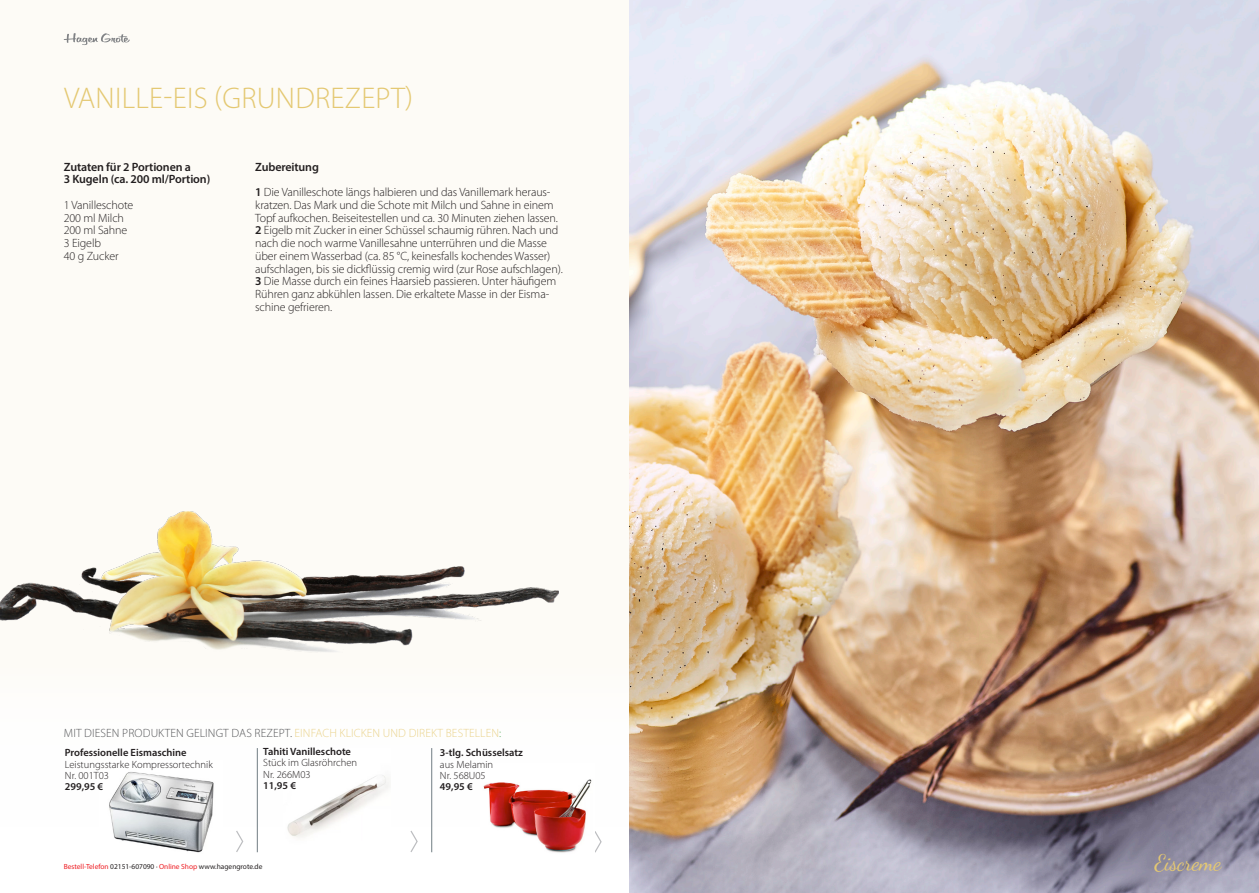
<style>
.page{position:relative;width:1259px;height:893px;background:#fff}
.page>*{position:absolute;margin:0;border:0;box-sizing:border-box;transform-origin:0 0}
.t1{font:300 30px "Myriad Pro";letter-spacing:.01em;color:#e4c872}
.t2{font:22.5px "Dancing Script OT";letter-spacing:-.01em;color:#e4c872}
.Copy{font:300 12px/12.8px "Myriad Pro";letter-spacing:-.01em;color:#231f20}
.t3{font:300 12px "Myriad Pro";letter-spacing:.01em;color:#57585a}
.Copy-2{font:600 12px/12.8px "Myriad Pro";letter-spacing:-.01em;color:#231f20}
.t4{font:600 10.5px/11.2px "Myriad Pro";color:#231f20}
.t5{font:300 10.5px/11.2px "Myriad Pro";color:#231f20}
.t6{font:7.35px "Myriad Pro";color:#231f20}
.s1{font-weight:600}
.s2{color:#ead38c}
.s3{color:#56aa5c}
.s4{font-weight:300}
.s5{color:#ee1d23}
</style>
<div class="page">
<div style="left:0;top:0;width:887px;height:893px;background:#fdfbf6"></div>
<div style="left:0;top:663px;width:1259px;height:230px;background:#fff"></div>
<hr style="left:431px;top:748px;width:1px;height:104px;background:#717d83">
<svg style="left:595px;top:831px;width:7px;height:22px"></svg>
<svg style="left:410px;top:831px;width:8px;height:21px"></svg>
<img style="left:483px;top:779px;width:109px;height:74px">
<img style="left:109px;top:772px;width:105px;height:81px">
<hr style="left:257px;top:748px;width:1px;height:104px;background:#717d83">
<svg style="left:236px;top:831px;width:8px;height:21px"></svg>
<img style="left:629px;top:0;width:630px;height:893px">
<img style="left:287px;top:775px;width:102px;height:62px">
<svg style="left:64px;top:33px;width:66px;height:12px"></svg>
<img style="left:0;top:511px;width:558px;height:141px">
<p class="t1" style="left:64px;top:80px;width:351px">VANILLE-EIS (GRUNDREZEPT)</p>
<p class="Copy-2" style="left:64px;top:160px;width:148px">Zutaten für 2 Portionen a<br>3 Kugeln (ca. 200 ml/Portion)</p>
<p class="Copy" style="left:64px;top:198px;width:71px">1 Vanilleschote</p>
<p class="Copy" style="left:64px;top:211px;width:62px">200 ml Milch</p>
<p class="Copy" style="left:64px;top:224px;width:65px">200 ml Sahne</p>
<p class="Copy" style="left:64px;top:237px;width:39px">3 Eigelb</p>
<p class="Copy" style="left:64px;top:249px;width:56px">40 g Zucker</p>
<p class="Copy-2" style="left:255px;top:160px;width:65px">Zubereitung</p>
<p class="Copy" style="left:255px;top:186px;width:304px"><span class="s1">1</span> Die Vanilleschote längs halbieren und das Vanillemark heraus&shy;kratzen. Das Mark und die Schote mit Milch und Sahne in einem<br>Topf aufkochen. Beiseitestellen und ca. 30 Minuten ziehen lassen.</p>
<p class="Copy" style="left:255px;top:224px;width:309px"><span class="s1">2</span> Eigelb mit Zucker in einer Schüssel schaumig rühren. Nach und nach die noch warme Vanillesahne unterrühren und die Masse über einem Wasserbad (ca. 85 °C, keinesfalls kochendes Wasser) aufschlagen, bis sie dickflüssig cremig wird (zur Rose aufschlagen).<br><span class="s1">3</span> Die Masse durch ein feines Haarsieb passieren. Unter häufigem Rühren ganz abkühlen lassen. Die erkaltete Masse in der Eisma&shy;schine gefrieren.</p>
<p class="t3" style="left:64px;top:726px;width:439px">MIT DIESEN PRODUKTEN GELINGT DAS REZEPT. <span class="s2">EINFACH KLICKEN UND DIREKT BESTELLEN</span><span class="s3">:</span></p>
<p class="t4" style="left:65px;top:747px;width:123px">Professionelle Eismaschine</p>
<p class="t5" style="left:65px;top:758px;width:149px">Leistungsstarke Kompressortechnik<br>Nr. 001T03</p>
<p class="t4" style="left:65px;top:781px;width:40px">299,95 €</p>
<p class="t4" style="left:263px;top:746px;width:89px">Tahiti Vanilleschote</p>
<p class="t5" style="left:263px;top:757px;width:95px">Stück im Glasröhrchen</p>
<p class="t5" style="left:263px;top:768px;width:49px">Nr. 266M03</p>
<p class="t4" style="left:263px;top:779px;width:34px">11,95 €</p>
<p class="t4" style="left:440px;top:747px;width:84px">3-tlg. Schüsselsatz <span class="s4">aus Melamin</span></p>
<p class="t5" style="left:440px;top:770px;width:47px">Nr. 568U05</p>
<p class="t4" style="left:440px;top:781px;width:34px">49,95 €</p>
<p class="t6" style="left:64px;top:862px;width:200px"><span class="s5">Bestell-Telefon</span> 02151-607090 · <span class="s5">Online Shop</span> www.hagengrote.de</p>
<h2 class="t2" style="left:1154px;top:849px;width:68px">Eiscreme</h2>
</div>
